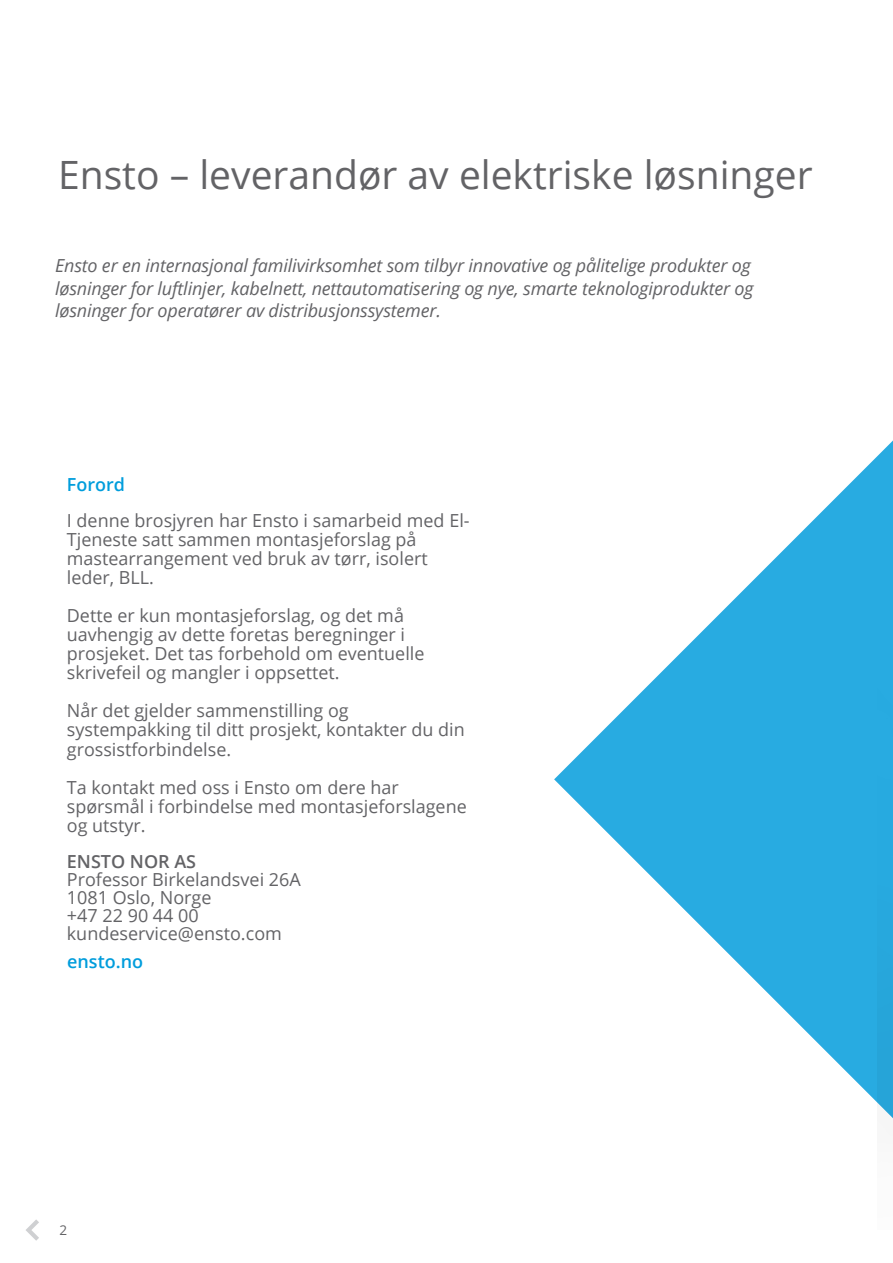
<style>
.page{position:relative;width:893px;height:1263px;background:#fff}
.page>*{position:absolute;margin:0;border:0;box-sizing:border-box;transform-origin:0 0}
.E_Heading_26pt_left{font:39px "Open Sans";color:#636366}
.E_Body_9pt{font:18px/19px "Open Sans";color:#636366}
.E_Foreword_12pt{font:italic 18px "Open Sans";letter-spacing:-.01em;color:#636366}
.E_BC_Address_10pt{font:18px "Open Sans";color:#636366}
.E_BC_Company_10pt_SB{font:600 18px "Open Sans";color:#636366}
.E_BCweb_18pt_SB{font:600 18px "Open Sans";color:#009ddc}
.E_Subheading_in_Text{font:600 18px "Open Sans";color:#009ddc}
.t1{font:13.5px "Open Sans";color:#636366}
</style>
<div class="page">
<svg style="left:26px;top:1219px;width:13px;height:22px"></svg>
<svg style="left:554px;top:440px;width:339px;height:679px"></svg>
<p class="E_Heading_26pt_left" style="left:58px;top:149px;width:756px">Ensto – leverandør av elektriske løsninger</p>
<p class="E_Foreword_12pt" style="left:55px;top:254px;width:697px">Ensto er en internasjonal familivirksomhet som tilbyr innovative og pålitelige produkter og</p>
<p class="E_Foreword_12pt" style="left:55px;top:276px;width:700px">løsninger for luftlinjer, kabelnett, nettautomatisering og nye, smarte teknologiprodukter og</p>
<p class="E_Foreword_12pt" style="left:55px;top:299px;width:387px">løsninger for operatører av distribusjonssystemer.</p>
<p class="E_Subheading_in_Text" style="left:67px;top:472px;width:60px">Forord</p>
<p class="E_Body_9pt" style="left:67px;top:510px;width:404px">I denne brosjyren har Ensto i samarbeid med El-<br>Tjeneste satt sammen montasjeforslag på</p>
<p class="E_Body_9pt" style="left:67px;top:548px;width:362px">mastearrangement ved bruk av tørr, isolert</p>
<p class="E_Body_9pt" style="left:67px;top:567px;width:89px">leder, BLL.</p>
<p class="E_Body_9pt" style="left:67px;top:606px;width:339px">Dette er kun montasjeforslag, og det må</p>
<p class="E_Body_9pt" style="left:67px;top:625px;width:340px">uavhengig av dette foretas beregninger i</p>
<p class="E_Body_9pt" style="left:67px;top:644px;width:359px">prosjeket. Det tas forbehold om eventuelle</p>
<p class="E_Body_9pt" style="left:67px;top:663px;width:274px">skrivefeil og mangler i oppsettet.</p>
<p class="E_Body_9pt" style="left:67px;top:701px;width:283px">Når det gjelder sammenstilling og</p>
<p class="E_Body_9pt" style="left:67px;top:720px;width:399px">systempakking til ditt prosjekt, kontakter du din</p>
<p class="E_Body_9pt" style="left:67px;top:739px;width:166px">grossistforbindelse.</p>
<p class="E_Body_9pt" style="left:67px;top:777px;width:333px">Ta kontakt med oss i Ensto om dere har</p>
<p class="E_Body_9pt" style="left:67px;top:796px;width:401px">spørsmål i forbindelse med montasjeforslagene</p>
<p class="E_Body_9pt" style="left:67px;top:815px;width:80px">og utstyr.</p>
<p class="E_BC_Company_10pt_SB" style="left:67px;top:849px;width:131px">ENSTO NOR AS</p>
<p class="E_BC_Address_10pt" style="left:67px;top:867px;width:236px">Professor Birkelandsvei 26A</p>
<p class="E_BC_Address_10pt" style="left:67px;top:885px;width:146px">1081 Oslo, Norge</p>
<p class="E_BC_Address_10pt" style="left:67px;top:903px;width:133px">+47 22 90 44 00</p>
<p class="E_BC_Address_10pt" style="left:67px;top:921px;width:217px">kundeservice@ensto.com</p>
<p class="E_BCweb_18pt_SB" style="left:67px;top:949px;width:78px">ensto.no</p>
<p class="t1" style="left:60px;top:1220px;width:9px">2</p>
</div>
